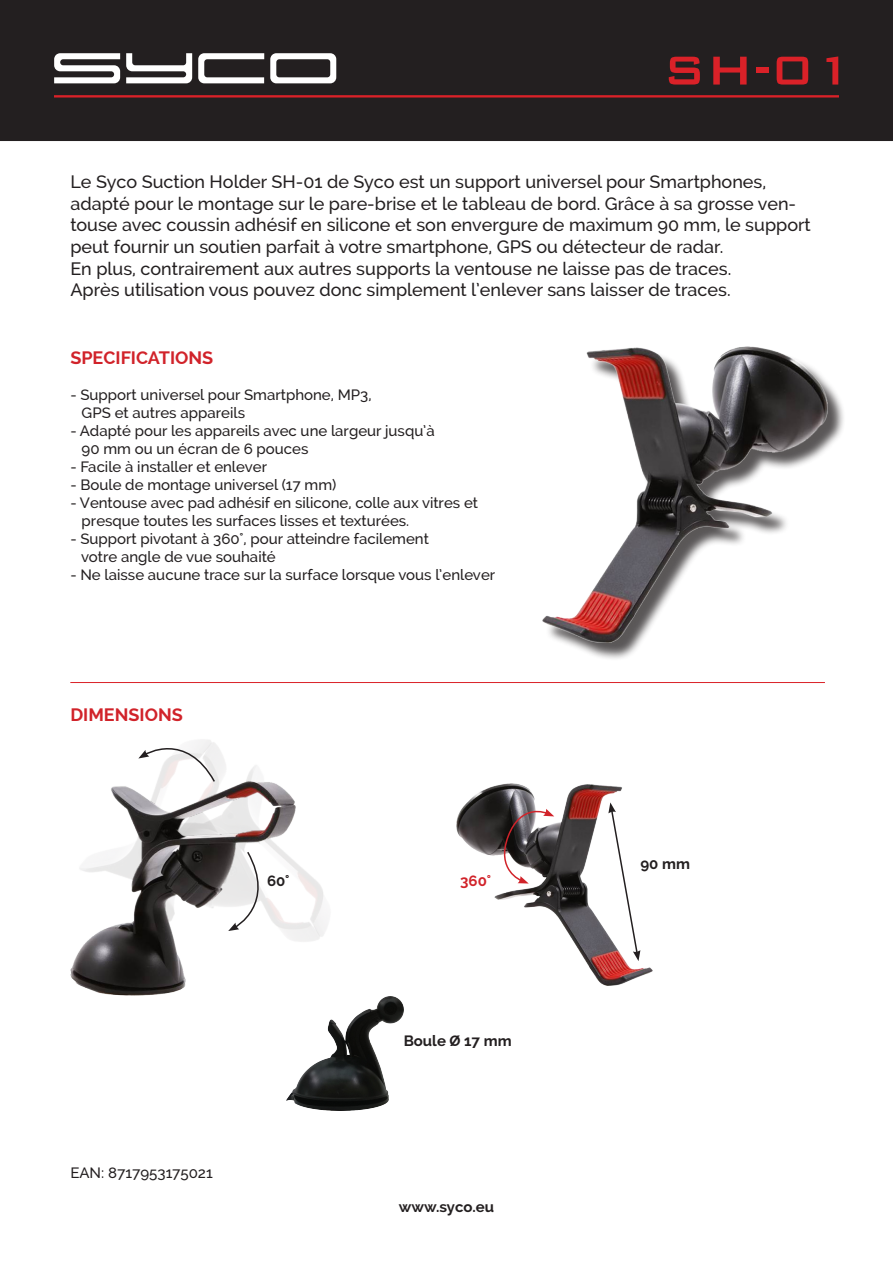
<style>
.page{position:relative;width:893px;height:1263px;background:#fff}
.page>*{position:absolute;margin:0;border:0;box-sizing:border-box;transform-origin:0 0}
.t1{font:500 54px "Bank Gothic BT";color:#da2128}
.t2{font:500 18px/21.6px "Raleway";color:#231f20}
.t3{font:700 18px "Raleway";color:#d1232a}
.t4{font:500 15px/18px "Raleway";color:#231f20}
.t5{font:700 15px "Raleway";color:#231f20}
.t6{font:700 15px "Raleway";color:#d1232a}
</style>
<div class="page">
<div style="left:1px;top:1px;width:891px;height:139px;background:#231f20"></div>
<div style="left:0;top:0;width:893px;height:141px;border:2px solid #231f20"></div>
<hr style="left:54px;top:95px;width:785px;height:3px;background:#da2128">
<svg style="left:54px;top:53px;width:282px;height:30px"></svg>
<img style="left:456px;top:783px;width:196px;height:203px">
<div style="left:546px;top:349px;width:300px;height:311px;background:#231f20;opacity:.75"></div>
<img style="left:542px;top:347px;width:286px;height:295px">
<hr style="left:70px;top:682px;width:755px;height:1px;background:#da2128">
<img style="left:70px;top:745px;width:257px;height:250px">
<div style="left:275px;top:985px;width:140px;height:136px;background:#fff"></div>
<img style="left:286px;top:996px;width:118px;height:114px">
<svg style="left:608px;top:802px;width:32px;height:159px"></svg>
<svg style="left:493px;top:802px;width:61px;height:81px"></svg>
<svg style="left:138px;top:740px;width:78px;height:43px"></svg>
<svg style="left:228px;top:850px;width:49px;height:81px"></svg>
<p class="t1" style="left:662px;top:41px;width:194px">SH-01</p>
<p class="t2" style="left:70px;top:171px;width:697px">Le Syco Suction Holder SH-01 de Syco est un support universel pour Smartphones,</p>
<p class="t2" style="left:70px;top:193px;width:742px">adapté pour le montage sur le pare-brise et le tableau de bord. Grâce à sa grosse ven&shy;touse avec coussin adhésif en silicone et son envergure de maximum 90 mm, le support peut fournir un soutien parfait à votre smartphone, GPS ou détecteur de radar.</p>
<p class="t2" style="left:70px;top:257px;width:662px">En plus, contrairement aux autres supports la ventouse ne laisse pas de traces.<br>Après utilisation vous pouvez donc simplement l’enlever sans laisser de traces.</p>
<p class="t3" style="left:70px;top:347px;width:145px">SPECIFICATIONS</p>
<p class="t4" style="left:82px;top:385px;width:291px;text-indent:-11px">- Support universel pour Smartphone, MP3,<br>GPS et autres appareils</p>
<p class="t4" style="left:82px;top:421px;width:355px;text-indent:-11px">- Adapté pour les appareils avec une largeur jusqu’à<br>90 mm ou un écran de 6 pouces</p>
<p class="t4" style="left:70px;top:457px;width:198px">- Facile à installer et enlever</p>
<p class="t4" style="left:70px;top:475px;width:268px">- Boule de montage universel (17 mm)</p>
<p class="t4" style="left:82px;top:493px;width:398px;text-indent:-11px">- Ventouse avec pad adhésif en silicone, colle aux vitres et presque toutes les surfaces lisses et texturées.</p>
<p class="t4" style="left:81px;top:529px;width:349px;text-indent:-11px">- Support pivotant à 360°, pour atteindre facilement votre angle de vue souhaité</p>
<p class="t4" style="left:70px;top:565px;width:426px">- Ne laisse aucune trace sur la surface lorsque vous l’enlever</p>
<p class="t3" style="left:70px;top:704px;width:114px">DIMENSIONS</p>
<p class="t5" style="left:267px;top:872px;width:24px">60°</p>
<p class="t6" style="left:460px;top:872px;width:32px">360°</p>
<p class="t4" style="left:70px;top:1164px;width:144px">EAN: 8717953175021</p>
<p class="t5" style="left:404px;top:1032px;width:109px">Boule Ø 17 mm</p>
<p class="t5" style="left:399px;top:1198px;width:97px">www.syco.eu</p>
<p class="t5" style="left:640px;top:855px;width:51px">90 mm</p>
</div>
